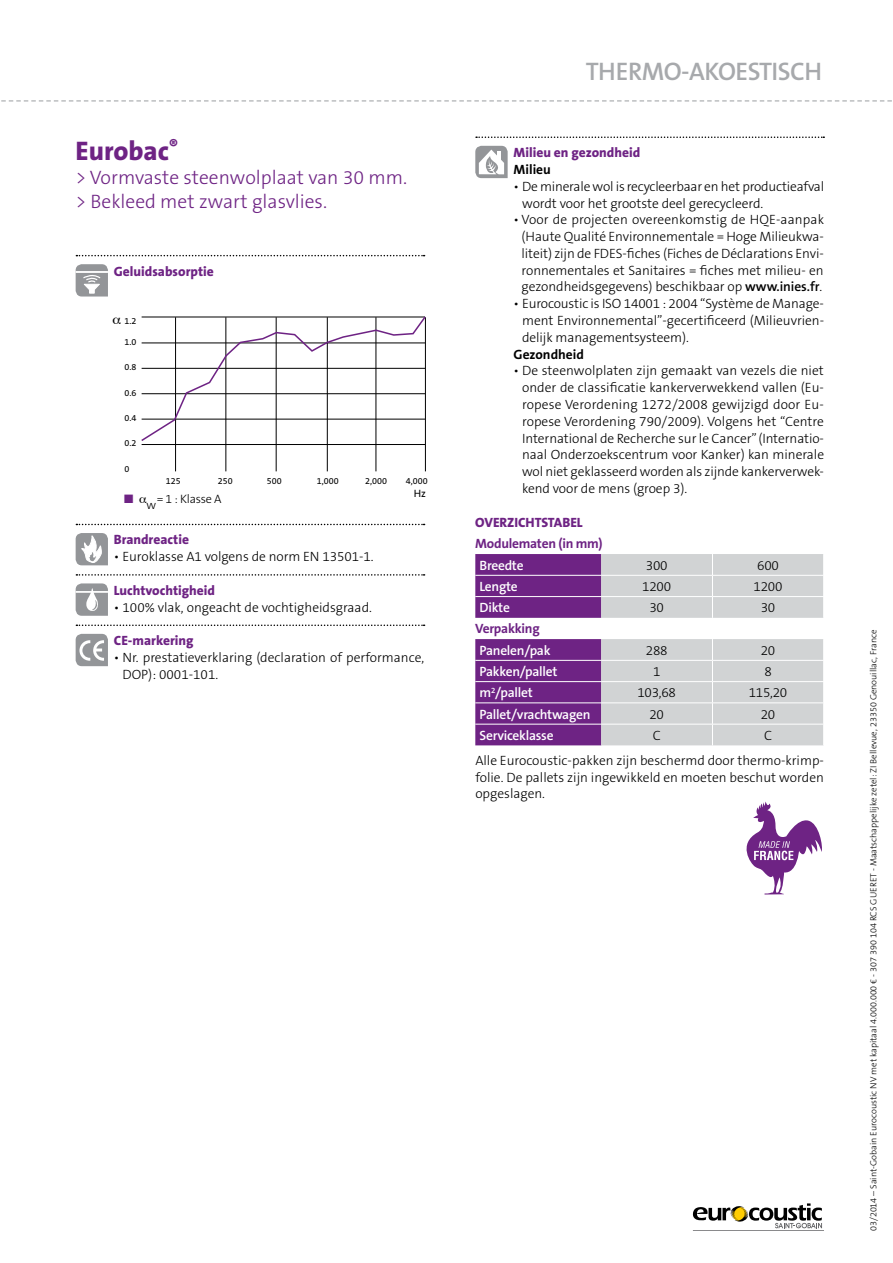
<style>
.page{position:relative;width:893px;height:1263px;background:#fff}
.page>*{position:absolute;margin:0;border:0;box-sizing:border-box;transform-origin:0 0}
.t1{font:800 27px "The Sans B8";color:#6e2384}
.t2{font:600 25.5px "The Sans B6";letter-spacing:-.02em;color:#a7a9ac}
.t3{font:300 19.5px/24px "The Sans B3";color:#6e2384}
.t4{font:300 13.5px/16.8px "The Sans B3";letter-spacing:-.005em;color:#000}
.t5{font:800 13.5px "The Sans B8";color:#6e2384}
.t6{font:600 13.5px "The Sans B6";letter-spacing:-.02em;color:#fff}
.t7{font:700 13.5px "The Sans B7";letter-spacing:-.02em;color:#6e2384}
.t8{font:700 13.5px "The Sans B7";color:#000}
.t9{font:300 12.15px "The Sans B3";letter-spacing:-.02em;color:#000}
.t10{font:10.65px "The Sans B5 Plain";color:#000}
.t11{font:300 9px "The Sans B3";color:#000}
.t12{font:9px "The Sans B5 Plain";color:#000}
.s1{color:#6e2384}
.s2{font-family:"The Sans B6";font-weight:600}
</style>
<div class="page">
<hr style="left:693px;top:1230px;width:131px;height:1px;background:#636466">
<svg style="left:693px;top:1203px;width:129px;height:25px"></svg>
<svg style="left:1px;top:100px;width:891px;height:2px"></svg>
<svg style="left:76px;top:255px;width:349px;height:1px"></svg>
<svg style="left:76px;top:574px;width:349px;height:2px"></svg>
<svg style="left:76px;top:624px;width:349px;height:2px"></svg>
<svg style="left:76px;top:264px;width:32px;height:32px"></svg>
<hr style="left:76px;top:271px;width:32px;height:2px;background:#fff">
<svg style="left:76px;top:523px;width:349px;height:42px"></svg>
<svg style="left:76px;top:583px;width:32px;height:33px"></svg>
<svg style="left:76px;top:634px;width:32px;height:32px"></svg>
<hr style="left:142px;top:444px;width:283px;height:1px;background:#000">
<hr style="left:175px;top:317px;width:1px;height:154px;background:#000">
<hr style="left:226px;top:317px;width:1px;height:154px;background:#000">
<hr style="left:276px;top:317px;width:1px;height:154px;background:#000">
<hr style="left:327px;top:317px;width:1px;height:154px;background:#000">
<hr style="left:376px;top:317px;width:1px;height:154px;background:#000">
<hr style="left:425px;top:317px;width:1px;height:154px;background:#000">
<svg style="left:141px;top:316px;width:285px;height:127px"></svg>
<svg style="left:476px;top:136px;width:348px;height:2px"></svg>
<svg style="left:475px;top:146px;width:33px;height:32px"></svg>
<svg style="left:475px;top:554px;width:348px;height:191px;background:#b7a1c0"></svg>
<hr style="left:475px;top:724px;width:126px;height:1px;background:#fff">
<hr style="left:601px;top:724px;width:111px;height:1px;background:#fff">
<hr style="left:712px;top:724px;width:112px;height:1px;background:#fff">
<hr style="left:475px;top:660px;width:126px;height:1px;background:#fff">
<hr style="left:601px;top:660px;width:111px;height:1px;background:#fff">
<hr style="left:712px;top:660px;width:112px;height:1px;background:#fff">
<hr style="left:475px;top:681px;width:126px;height:1px;background:#fff">
<hr style="left:601px;top:681px;width:111px;height:1px;background:#fff">
<hr style="left:712px;top:681px;width:112px;height:1px;background:#fff">
<svg style="left:747px;top:801px;width:75px;height:93px"></svg>
<h1 class="t1" style="left:76px;top:137px;width:104px">Eurobac<sup>®</sup></h1>
<h3 class="t3" style="left:76px;top:166px;width:333px">&gt; Vormvaste steenwolplaat van 30 mm. &gt; Bekleed met zwart glasvlies.</h3>
<p class="t5" style="left:114px;top:264px;width:101px">Geluidsabsorptie</p>
<p class="t12" style="left:124px;top:316px;width:14px">1.2</p>
<p class="t12" style="left:124px;top:337px;width:14px">1.0</p>
<p class="t12" style="left:124px;top:362px;width:14px">0.8</p>
<p class="t12" style="left:124px;top:388px;width:14px">0.6</p>
<p class="t12" style="left:124px;top:413px;width:14px">0.4</p>
<p class="t12" style="left:124px;top:438px;width:14px">0.2</p>
<p class="t12" style="left:124px;top:464px;width:6px">0</p>
<p class="t12" style="left:166px;top:476px;width:16px">125</p>
<p class="t12" style="left:218px;top:476px;width:16px">250</p>
<p class="t12" style="left:267px;top:476px;width:16px">500</p>
<p class="t12" style="left:317px;top:476px;width:23px">1,000</p>
<p class="t12" style="left:365px;top:476px;width:23px">2,000</p>
<p class="t12" style="left:406px;top:476px;width:23px">4,000</p>
<p class="t9" style="left:124px;top:492px;width:99px"><span class="s1">■</span> = 1 : Klasse A</p>
<p class="t9" style="left:146px;top:498px;width:11px">w</p>
<p class="t10" style="left:414px;top:488px;width:14px">Hz</p>
<p class="t5" style="left:114px;top:532px;width:77px">Brandreactie</p>
<p class="t4" style="left:114px;top:549px;width:261px">• Euroklasse A1 volgens de norm EN 13501-1.</p>
<p class="t5" style="left:114px;top:583px;width:103px">Luchtvochtigheid</p>
<p class="t4" style="left:114px;top:599px;width:260px">• 100% vlak, ongeacht de vochtigheidsgraad.</p>
<p class="t5" style="left:114px;top:633px;width:81px">CE-markering</p>
<p class="t4" style="left:123px;top:649px;width:303px;text-indent:-9px">• Nr. prestatieverklaring (declaration of performance,<br>DOP): 0001-101.</p>
<h2 class="t2" style="left:586px;top:58px;width:238px">THERMO-AKOESTISCH</h2>
<p class="t5" style="left:513px;top:145px;width:128px">Milieu en gezondheid</p>
<p class="t8" style="left:514px;top:162px;width:39px">Milieu</p>
<p class="t4" style="left:522px;top:178px;width:304px;text-indent:-8px">• De minerale wol is recycleerbaar en het productieafval wordt voor het grootste deel gerecycleerd.</p>
<p class="t4" style="left:514px;top:212px;width:312px;text-align:center">• Voor de projecten overeenkomstig de HQE-aanpak (Haute Qualité Environnementale = Hoge Milieukwa&shy;liteit) zijn de FDES-fiches (Fiches de Déclarations Envi&shy;ronnementales et Sanitaires = fiches met milieu- en gezondheidsgegevens) beschikbaar op <span class="s2">www.inies.fr</span>.</p>
<p class="t4" style="left:522px;top:296px;width:304px;text-align:justify;text-indent:-8px">• Eurocoustic is ISO 14001 : 2004 “Système de Manage&shy;ment Environnemental”-gecertificeerd (Milieuvrien&shy;delijk managementsysteem).</p>
<p class="t8" style="left:514px;top:347px;width:72px">Gezondheid</p>
<p class="t4" style="left:522px;top:363px;width:304px;text-align:justify;text-indent:-8px">• De steenwolplaten zijn gemaakt van vezels die niet onder de classificatie kankerverwekkend vallen (Eu&shy;ropese Verordening 1272/2008 gewijzigd door Eu&shy;ropese Verordening 790/2009). Volgens het “Centre International de Recherche sur le Cancer” (Internatio&shy;naal Onderzoekscentrum voor Kanker) kan minerale wol niet geklasseerd worden als zijnde kankerverwek&shy;kend voor de mens (groep 3).</p>
<p class="t5" style="left:475px;top:515px;width:9px">OVER</p>
<p class="t5" style="left:507px;top:515px;width:20px">ZICHTSTA</p>
<p class="t5" style="left:562px;top:515px;width:15px">BEL</p>
<p class="t7" style="left:475px;top:537px;width:129px">Modulematen (in mm)</p>
<p class="t6" style="left:480px;top:558px;width:46px">Breedte</p>
<p class="t4" style="left:646px;top:557px;width:23px">300</p>
<p class="t4" style="left:757px;top:557px;width:23px">600</p>
<p class="t6" style="left:480px;top:579px;width:40px">Lengte</p>
<p class="t4" style="left:642px;top:578px;width:30px">1200</p>
<p class="t4" style="left:754px;top:578px;width:30px">1200</p>
<p class="t6" style="left:480px;top:600px;width:32px">Dikte</p>
<p class="t4" style="left:649px;top:600px;width:16px">30</p>
<p class="t4" style="left:761px;top:600px;width:16px">30</p>
<p class="t7" style="left:475px;top:622px;width:66px">Verpakking</p>
<p class="t6" style="left:480px;top:643px;width:73px">Panelen/pak</p>
<p class="t4" style="left:646px;top:642px;width:23px">288</p>
<p class="t4" style="left:761px;top:642px;width:16px">20</p>
<p class="t6" style="left:480px;top:664px;width:79px">Pakken/pallet</p>
<p class="t4" style="left:653px;top:663px;width:9px">1</p>
<p class="t4" style="left:764px;top:663px;width:9px">8</p>
<p class="t6" style="left:480px;top:685px;width:55px">m<sup>2</sup>/pallet</p>
<p class="t4" style="left:637px;top:685px;width:40px">103,68</p>
<p class="t4" style="left:749px;top:685px;width:40px">115,20</p>
<p class="t6" style="left:480px;top:707px;width:112px">Pallet/vrachtwagen</p>
<p class="t4" style="left:649px;top:706px;width:16px">20</p>
<p class="t4" style="left:761px;top:706px;width:16px">20</p>
<p class="t6" style="left:480px;top:728px;width:76px">Serviceklasse</p>
<p class="t4" style="left:653px;top:727px;width:10px">C</p>
<p class="t4" style="left:475px;top:723px;width:350px;line-height:24.8px;text-indent:289px">C<br>Alle Eurocoustic-pakken zijn beschermd door thermo-krimp-</p>
<p class="t4" style="left:475px;top:769px;width:350px">folie. De pallets zijn ingewikkeld en moeten beschut worden opgeslagen.</p>
<p class="t11" style="left:869px;top:1231px;width:603px;rotate:-90deg">03/2014 – Saint-Gobain Eurocoustic NV met kapitaal 4.000.000 € - 307 390 104 RCS GUERET - Maatschappelijke zetel: ZI Bellevue, 23350 Genouillac, France</p>
</div>
